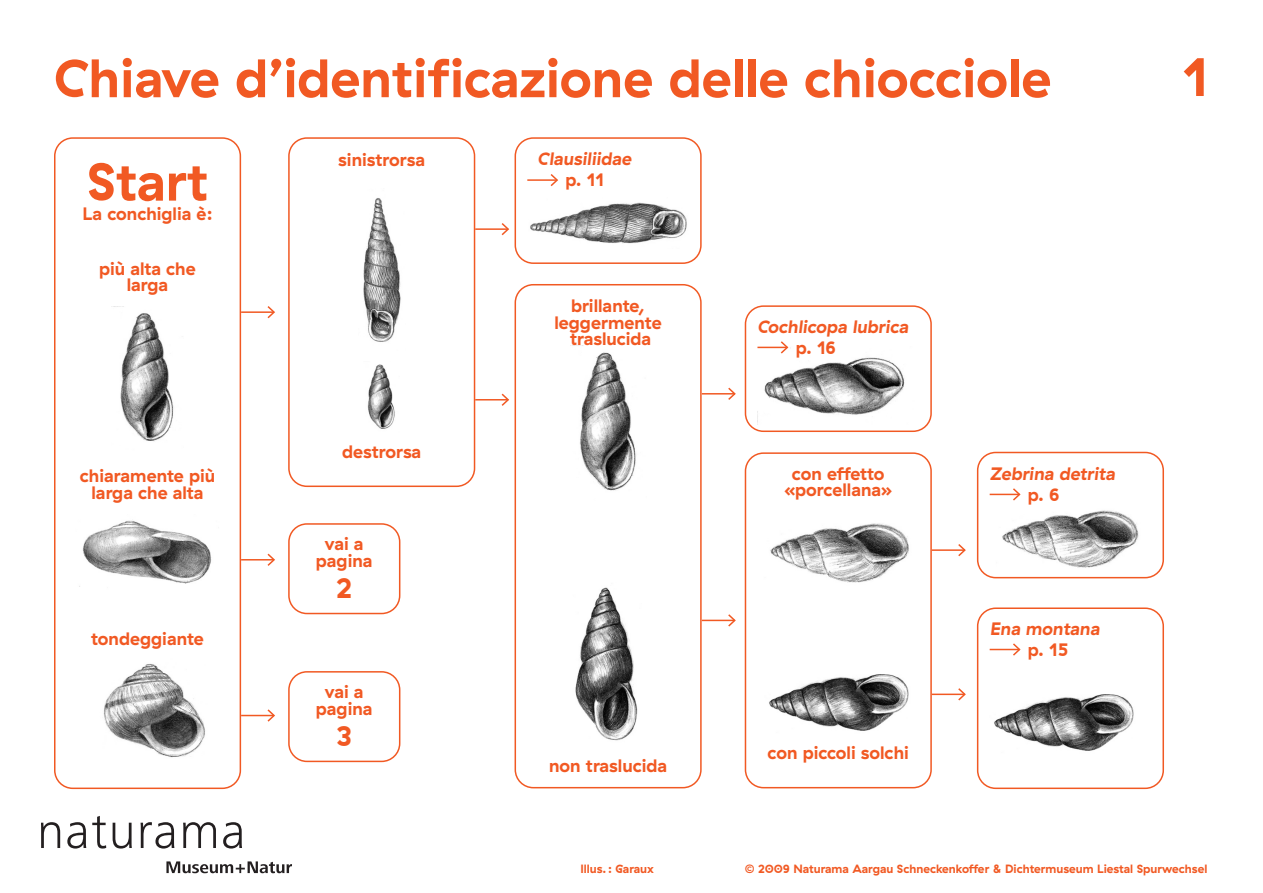
<style>
.page{position:relative;width:1263px;height:893px;background:#fff}
.page>*{position:absolute;margin:0;border:0;box-sizing:border-box;transform-origin:0 0}
.titre{font:700 54px "GT Haptik";color:#f15923}
.intro{font:700 28.5px "GT Haptik";color:#f15923}
.question{font:700 18px/16.5px "GT Haptik";color:#f15923;text-align:center}
.question-2{font:italic 700 18px "GT Haptik";color:#f15923}
.t1{font:700 12px "GT Haptik";color:#f15923}
</style>
<div class="page">
<img style="left:1002px;top:510px;width:137px;height:58px">
<img style="left:770px;top:523px;width:139px;height:60px">
<img style="left:757px;top:347px;width:148px;height:76px">
<img style="left:580px;top:352px;width:56px;height:139px">
<img style="left:367px;top:364px;width:28px;height:65px">
<img style="left:113px;top:306px;width:61px;height:135px">
<hr style="left:241px;top:311px;width:33px;height:2px;background:#f15923">
<svg style="left:266px;top:306px;width:9px;height:13px"></svg>
<hr style="left:475px;top:228px;width:33px;height:2px;background:#f15923">
<svg style="left:500px;top:223px;width:10px;height:13px"></svg>
<hr style="left:702px;top:393px;width:33px;height:2px;background:#f15923">
<svg style="left:727px;top:387px;width:9px;height:13px"></svg>
<hr style="left:932px;top:549px;width:33px;height:2px;background:#f15923">
<svg style="left:957px;top:544px;width:9px;height:13px"></svg>
<hr style="left:932px;top:694px;width:33px;height:1px;background:#f15923">
<svg style="left:957px;top:688px;width:9px;height:13px"></svg>
<hr style="left:702px;top:620px;width:33px;height:1px;background:#f15923">
<svg style="left:727px;top:614px;width:9px;height:13px"></svg>
<hr style="left:527px;top:179px;width:30px;height:2px;background:#f15923">
<svg style="left:549px;top:174px;width:9px;height:13px"></svg>
<hr style="left:757px;top:347px;width:30px;height:1px;background:#f15923">
<svg style="left:779px;top:341px;width:10px;height:14px"></svg>
<hr style="left:475px;top:399px;width:33px;height:1px;background:#f15923">
<svg style="left:500px;top:393px;width:10px;height:13px"></svg>
<hr style="left:241px;top:559px;width:33px;height:1px;background:#f15923">
<svg style="left:266px;top:553px;width:9px;height:13px"></svg>
<hr style="left:241px;top:715px;width:33px;height:1px;background:#f15923">
<svg style="left:266px;top:709px;width:9px;height:13px"></svg>
<div style="left:54px;top:137px;width:187px;height:652px;border:2px solid #f15923;border-radius:18px"></div>
<div style="left:288px;top:523px;width:112px;height:91px;border:2px solid #f15923;border-radius:18px"></div>
<div style="left:288px;top:671px;width:112px;height:91px;border:2px solid #f15923;border-radius:18px"></div>
<div style="left:288px;top:137px;width:187px;height:350px;border:2px solid #f15923;border-radius:18px"></div>
<div style="left:514px;top:284px;width:188px;height:504px;border:2px solid #f15923;border-radius:18px"></div>
<div style="left:514px;top:137px;width:188px;height:127px;border:2px solid #f15923;border-radius:18px"></div>
<div style="left:745px;top:305px;width:187px;height:127px;border:2px solid #f15923;border-radius:18px"></div>
<svg style="left:990px;top:488px;width:31px;height:13px"></svg>
<div style="left:977px;top:452px;width:187px;height:126px;border:2px solid #f15923;border-radius:18px"></div>
<svg style="left:990px;top:643px;width:31px;height:13px"></svg>
<div style="left:977px;top:607px;width:187px;height:182px;border:2px solid #f15923;border-radius:18px"></div>
<div style="left:745px;top:452px;width:187px;height:336px;border:2px solid #f15923;border-radius:18px"></div>
<img style="left:79px;top:520px;width:132px;height:67px">
<img style="left:103px;top:664px;width:102px;height:94px">
<img style="left:530px;top:202px;width:157px;height:42px">
<img style="left:363px;top:198px;width:38px;height:144px">
<img style="left:769px;top:674px;width:140px;height:57px">
<img style="left:994px;top:694px;width:140px;height:57px">
<img style="left:575px;top:587px;width:63px;height:154px">
<svg style="left:41px;top:822px;width:19px;height:26px"></svg>
<svg style="left:67px;top:822px;width:19px;height:26px"></svg>
<svg style="left:92px;top:816px;width:14px;height:32px"></svg>
<svg style="left:113px;top:823px;width:19px;height:25px"></svg>
<svg style="left:141px;top:822px;width:33px;height:26px"></svg>
<svg style="left:183px;top:822px;width:33px;height:26px"></svg>
<svg style="left:223px;top:822px;width:19px;height:26px"></svg>
<svg style="left:166px;top:861px;width:126px;height:12px"></svg>
<p class="titre" style="left:54px;top:46px;width:999px">Chiave d’identificazione delle chiocciole</p>
<p class="titre" style="left:1182px;top:44px;width:28px">1</p>
<p class="titre" style="left:87px;top:149px;width:123px">Start</p>
<p class="question" style="left:83px;top:206px;width:131px">La conchiglia è:</p>
<p class="question" style="left:99px;top:260px;width:98px">più alta che</p>
<p class="question" style="left:127px;top:276px;width:43px">larga</p>
<p class="question" style="left:80px;top:468px;width:137px">chiaramente più larga che alta</p>
<p class="question" style="left:91px;top:630px;width:114px">tondeggiante</p>
<p class="question" style="left:338px;top:152px;width:88px">sinistrorsa</p>
<p class="question" style="left:342px;top:443px;width:81px">destrorsa</p>
<p class="question" style="left:325px;top:536px;width:40px">vai a</p>
<p class="question" style="left:316px;top:552px;width:58px">pagina</p>
<p class="intro" style="left:336px;top:571px;width:18px">2</p>
<p class="question" style="left:325px;top:684px;width:40px">vai a</p>
<p class="question" style="left:316px;top:700px;width:58px">pagina</p>
<p class="intro" style="left:336px;top:719px;width:17px">3</p>
<p class="question-2" style="left:537px;top:148px;width:95px">Clausiliidae</p>
<p class="question" style="left:566px;top:171px;width:40px">p. 11</p>
<p class="question" style="left:571px;top:297px;width:76px">brillante,</p>
<p class="question" style="left:554px;top:314px;width:109px">leggermente</p>
<p class="question" style="left:570px;top:330px;width:83px">traslucida</p>
<p class="question" style="left:549px;top:757px;width:120px">non traslucida</p>
<p class="question-2" style="left:757px;top:315px;width:152px">Cochlicopa lubrica</p>
<p class="question" style="left:796px;top:339px;width:42px">p. 16</p>
<p class="question" style="left:792px;top:465px;width:94px">con effetto</p>
<p class="question" style="left:784px;top:481px;width:111px">«porcellana»</p>
<p class="question" style="left:767px;top:745px;width:143px">con piccoli solchi</p>
<p class="question-2" style="left:990px;top:462px;width:127px">Zebrina detrita</p>
<p class="question" style="left:1028px;top:486px;width:33px">p. 6</p>
<p class="question-2" style="left:990px;top:617px;width:112px">Ena montana</p>
<p class="question" style="left:1028px;top:641px;width:42px">p. 15</p>
<p class="t1" style="left:580px;top:862px;width:75px">Illus. : Garaux</p>
<p class="t1" style="left:745px;top:862px;width:464px">© 2009 Naturama Aargau Schneckenkoffer &amp; Dichtermuseum Liestal Spurwechsel</p>
</div>
